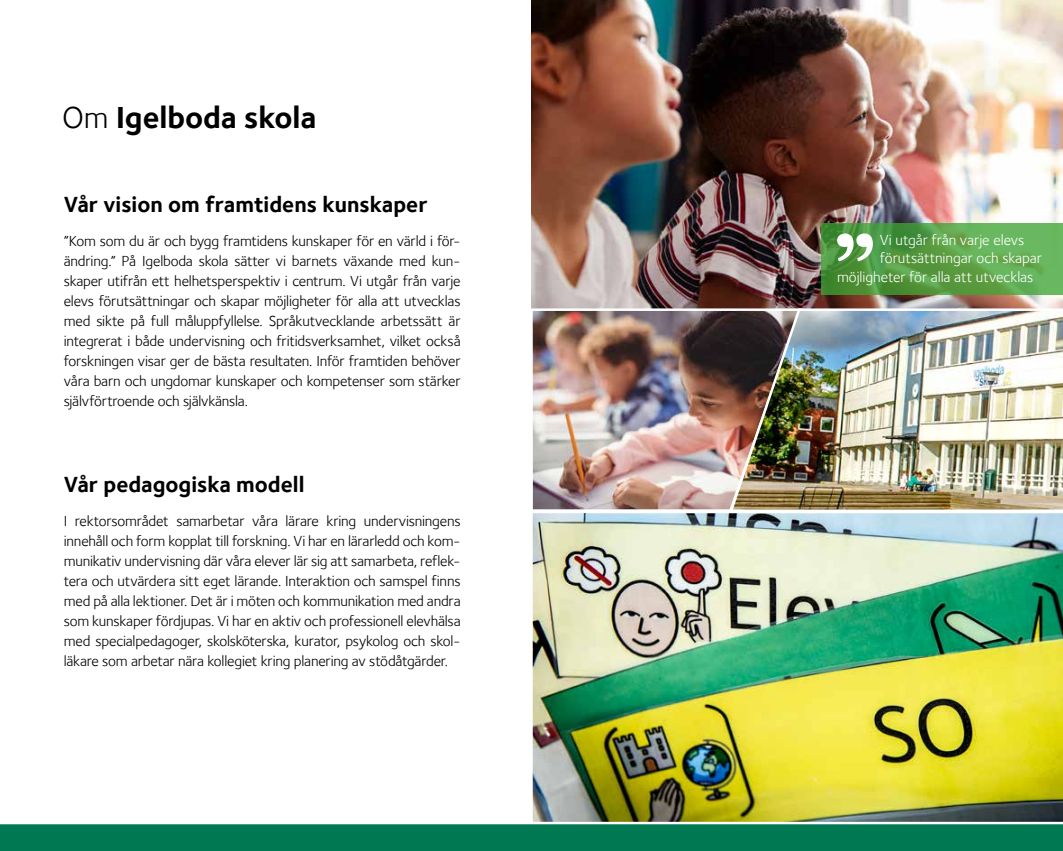
<style>
.page{position:relative;width:1063px;height:851px;background:#fff}
.page>*{position:absolute;margin:0;border:0;box-sizing:border-box;transform-origin:0 0}
.t1{font:700 31.25px "Foundry Sterling";color:#000}
.t2{font:700 22.5px "Foundry Sterling";color:#000}
.t3{font:15px/20px "Foundry Sterling";letter-spacing:-.015em;color:#000;text-align:justify}
.t4{font:15px "Foundry Sterling";letter-spacing:-.005em;color:#fff}
.s1{font-weight:400}
</style>
<div class="page">
<img style="left:531px;top:0;width:532px;height:307px">
<img style="left:531px;top:307px;width:197px;height:203px">
<img style="left:728px;top:306px;width:335px;height:204px">
<img style="left:532px;top:513px;width:531px;height:308px">
<div style="left:0;top:824px;width:1063px;height:26px;background:#007953"></div>
<svg style="left:821px;top:223px;width:242px;height:72px;background:#59a249"></svg>
<svg style="left:837px;top:233px;width:36px;height:28px"></svg>
<h1 class="t1" style="left:62px;top:99px;width:256px"><span class="s1">Om</span> Igelboda skola</h1>
<h2 class="t2" style="left:64px;top:191px;width:365px">Vår vision om framtidens kunskaper</h2>
<p class="t3" style="left:64px;top:231px;width:398px">”Kom som du är och bygg framtidens kunskaper för en värld i för&shy;ändring.” På Igelboda skola sätter vi barnets växande med kun&shy;skaper utifrån ett helhetsperspektiv i centrum. Vi utgår från varje elevs förutsättningar och skapar möjligheter för alla att utvecklas med sikte på full måluppfyllelse. Språkutvecklande arbetssätt är integrerat i både undervisning och fritidsverksamhet, vilket också forskningen visar ger de bästa resultaten. Inför framtiden behöver våra barn och ungdomar kunskaper och kompetenser som stärker självförtroende och självkänsla.</p>
<h2 class="t2" style="left:64px;top:470px;width:242px">Vår pedagogiska modell</h2>
<p class="t3" style="left:64px;top:510px;width:398px">I rektorsområdet samarbetar våra lärare kring undervisningens innehåll och form kopplat till forskning. Vi har en lärarledd och kom&shy;munikativ undervisning där våra elever lär sig att samarbeta, reflek&shy;tera och utvärdera sitt eget lärande. Interaktion och samspel finns med på alla lektioner. Det är i möten och kommunikation med andra som kunskaper fördjupas. Vi har en aktiv och professionell elevhälsa med specialpedagoger, skolsköterska, kurator, psykolog och skol&shy;läkare som arbetar nära kollegiet kring planering av stödåtgärder.</p>
<p class="t4" style="left:880px;top:231px;width:146px">Vi utgår från varje elevs</p>
<p class="t4" style="left:880px;top:250px;width:164px">förutsättningar och skapar</p>
<p class="t4" style="left:837px;top:268px;width:198px">möjligheter för alla att utvecklas</p>
</div>
